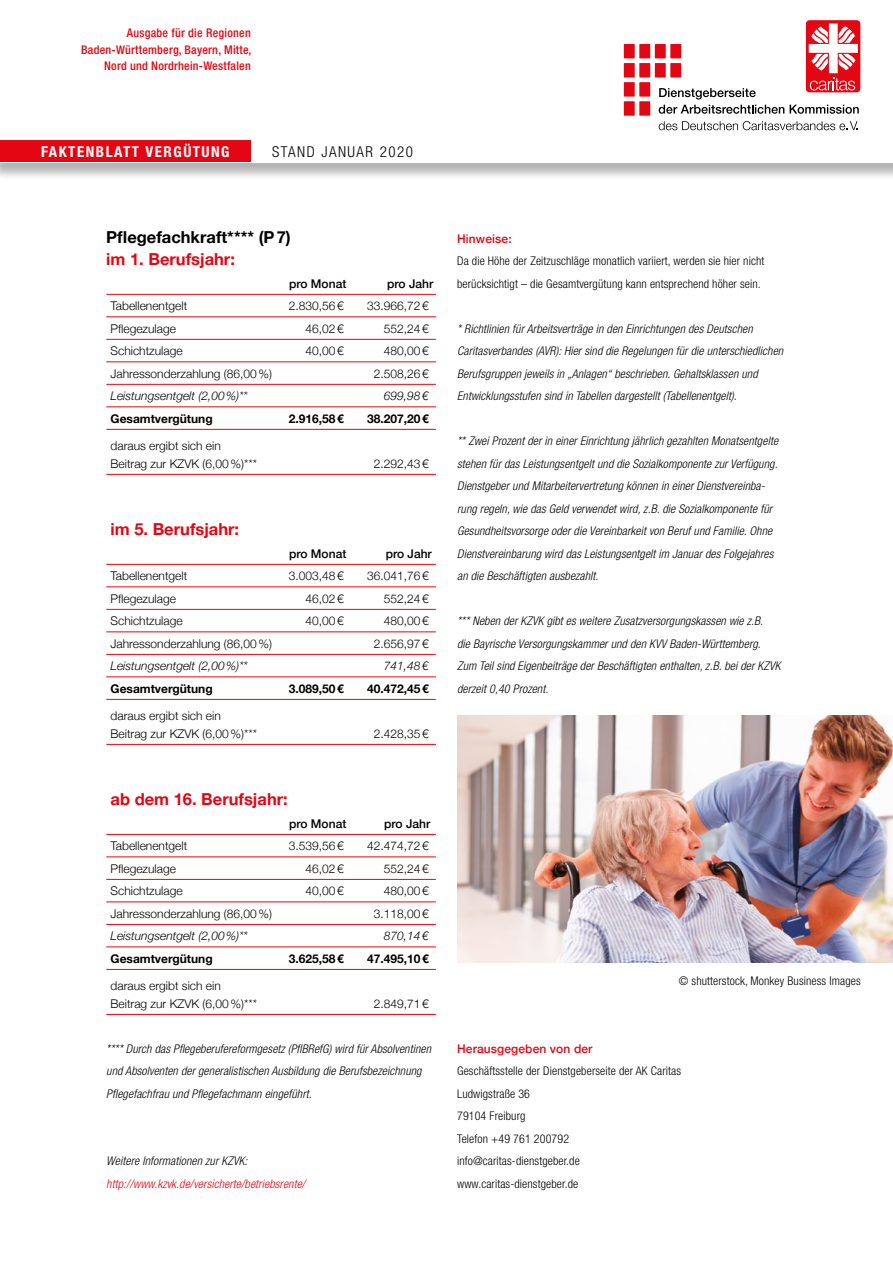
<style>
.page{position:relative;width:893px;height:1263px;background:#fff}
.page>*{position:absolute;margin:0;border:0;box-sizing:border-box;transform-origin:0 0}
.t1{font:700 16.5px "Helvetica Neue";color:#e30613}
.t2{font:700 16.5px "Helvetica Neue";color:#000}
.t3{font:700 condensed 15px "Helvetica Neue";letter-spacing:.1em;color:#fff}
.t4{font:300 condensed 15px "Helvetica Neue";letter-spacing:.1em;color:#000}
.t5{font:italic 300 condensed 12px/22.5px "Helvetica Neue";letter-spacing:.01em;color:#000}
.t6{font:300 12px/18px "Helvetica Neue";color:#000}
.t7{font:300 condensed 12px/22.5px "Helvetica Neue";letter-spacing:.01em;color:#000}
.t8{font:700 12px "Helvetica Neue";color:#000}
.t9{font:italic 300 12px "Helvetica Neue";color:#000}
.t10{font:500 condensed 12px/16.5px "Helvetica Neue";letter-spacing:.02em;color:#e30613;text-align:right}
.t11{font:500 12px "Helvetica Neue";color:#000}
.t12{font:italic 300 condensed 12px "Helvetica Neue";letter-spacing:.01em;color:#e30613}
.t13{font:500 12px "Helvetica Neue";letter-spacing:.01em;color:#e30613}
.s1{font-style:italic}
</style>
<div class="page">
<hr style="left:106px;top:294px;width:330px;height:1px;background:#e30613">
<hr style="left:106px;top:316px;width:330px;height:1px;background:#e30613">
<hr style="left:106px;top:339px;width:330px;height:1px;background:#e30613">
<hr style="left:106px;top:361px;width:330px;height:1px;background:#e30613">
<hr style="left:106px;top:384px;width:330px;height:1px;background:#e30613">
<hr style="left:106px;top:406px;width:330px;height:1px;background:#e30613">
<hr style="left:106px;top:429px;width:330px;height:1px;background:#e30613">
<hr style="left:106px;top:474px;width:330px;height:1px;background:#e30613">
<hr style="left:106px;top:564px;width:330px;height:1px;background:#e30613">
<hr style="left:106px;top:586px;width:330px;height:1px;background:#e30613">
<hr style="left:106px;top:609px;width:330px;height:1px;background:#e30613">
<hr style="left:106px;top:631px;width:330px;height:1px;background:#e30613">
<hr style="left:106px;top:654px;width:330px;height:1px;background:#e30613">
<hr style="left:106px;top:676px;width:330px;height:1px;background:#e30613">
<hr style="left:106px;top:699px;width:330px;height:1px;background:#e30613">
<hr style="left:106px;top:744px;width:330px;height:1px;background:#e30613">
<hr style="left:106px;top:834px;width:330px;height:1px;background:#e30613">
<hr style="left:106px;top:856px;width:330px;height:1px;background:#e30613">
<hr style="left:106px;top:879px;width:330px;height:1px;background:#e30613">
<hr style="left:106px;top:901px;width:330px;height:1px;background:#e30613">
<hr style="left:106px;top:924px;width:330px;height:1px;background:#e30613">
<hr style="left:106px;top:946px;width:330px;height:1px;background:#e30613">
<hr style="left:106px;top:969px;width:330px;height:1px;background:#e30613">
<hr style="left:106px;top:1014px;width:330px;height:1px;background:#e30613">
<div style="left:0;top:0;width:893px;height:181px;background:#000;opacity:.3"></div>
<div style="left:0;top:0;width:893px;height:162px;background:#fff"></div>
<img style="left:457px;top:715px;width:436px;height:248px">
<div style="left:0;top:141px;width:251px;height:21px;background:#e30613"></div>
<div style="left:806px;top:20px;width:54px;height:72px;background:#e30613;border-radius:4px"></div>
<svg style="left:809px;top:24px;width:49px;height:66px"></svg>
<div style="left:655px;top:44px;width:11px;height:14px;background:#e30613"></div>
<div style="left:670px;top:44px;width:11px;height:14px;background:#e30613"></div>
<div style="left:624px;top:44px;width:11px;height:14px;background:#e30613"></div>
<div style="left:639px;top:44px;width:11px;height:14px;background:#e30613"></div>
<div style="left:655px;top:63px;width:11px;height:14px;background:#e30613"></div>
<div style="left:670px;top:63px;width:11px;height:14px;background:#e30613"></div>
<div style="left:624px;top:63px;width:11px;height:14px;background:#e30613"></div>
<div style="left:639px;top:63px;width:11px;height:14px;background:#e30613"></div>
<div style="left:624px;top:82px;width:11px;height:15px;background:#e30613"></div>
<div style="left:639px;top:82px;width:11px;height:15px;background:#e30613"></div>
<div style="left:624px;top:101px;width:11px;height:15px;background:#e30613"></div>
<div style="left:639px;top:101px;width:11px;height:15px;background:#e30613"></div>
<svg style="left:659px;top:88px;width:125px;height:26px"></svg>
<svg style="left:790px;top:105px;width:69px;height:9px"></svg>
<svg style="left:659px;top:121px;width:199px;height:9px"></svg>
<p class="t10" style="left:81px;top:25px;width:172px">Ausgabe für die Regionen<br>Baden-Württemberg, Bayern, Mitte,<br>Nord und Nordrhein-Westfalen</p>
<p class="t3" style="left:41px;top:142px;width:190px">FAKTENBLATT VERGÜTUNG</p>
<p class="t4" style="left:272px;top:143px;width:142px">STAND JANUAR 2020</p>
<h1 class="t2" style="left:106px;top:224px;width:186px">Pflegefachkraft**** (P7)</h1>
<h1 class="t1" style="left:106px;top:246px;width:130px">im 1. Berufsjahr:</h1>
<p class="t11" style="left:289px;top:274px;width:59px">pro Monat</p>
<p class="t11" style="left:387px;top:274px;width:48px">pro Jahr</p>
<p class="t6" style="left:111px;top:296px;width:78px">Tabellenentgelt</p>
<p class="t6" style="left:289px;top:296px;width:56px">2.830,56€</p>
<p class="t6" style="left:367px;top:296px;width:63px">33.966,72€</p>
<p class="t6" style="left:111px;top:318px;width:67px">Pflegezulage</p>
<p class="t6" style="left:306px;top:318px;width:40px">46,02€</p>
<p class="t6" style="left:384px;top:318px;width:46px">552,24€</p>
<p class="t6" style="left:111px;top:341px;width:74px">Schichtzulage</p>
<p class="t6" style="left:306px;top:341px;width:40px">40,00€</p>
<p class="t6" style="left:384px;top:341px;width:46px">480,00€</p>
<p class="t6" style="left:111px;top:363px;width:163px">Jahressonderzahlung (86,00%)</p>
<p class="t6" style="left:374px;top:363px;width:56px">2.508,26€</p>
<p class="t9" style="left:111px;top:386px;width:139px">Leistungsentgelt (2,00%)**</p>
<p class="t9" style="left:384px;top:386px;width:46px">699,98€</p>
<p class="t8" style="left:111px;top:409px;width:104px">Gesamtvergütung</p>
<p class="t8" style="left:289px;top:409px;width:56px">2.916,58€</p>
<p class="t8" style="left:367px;top:409px;width:63px">38.207,20€</p>
<p class="t6" style="left:111px;top:435px;width:148px">daraus ergibt sich ein<br>Beitrag zur KZVK (6,00%)<span class="s1">***</span></p>
<p class="t6" style="left:374px;top:453px;width:56px">2.292,43€</p>
<h1 class="t1" style="left:111px;top:516px;width:130px">im 5. Berufsjahr:</h1>
<p class="t11" style="left:289px;top:544px;width:59px">pro Monat</p>
<p class="t11" style="left:386px;top:544px;width:48px">pro Jahr</p>
<p class="t6" style="left:111px;top:566px;width:78px">Tabellenentgelt</p>
<p class="t6" style="left:289px;top:566px;width:56px">3.003,48€</p>
<p class="t6" style="left:367px;top:566px;width:63px">36.041,76€</p>
<p class="t6" style="left:111px;top:588px;width:67px">Pflegezulage</p>
<p class="t6" style="left:306px;top:588px;width:40px">46,02€</p>
<p class="t6" style="left:384px;top:588px;width:46px">552,24€</p>
<p class="t6" style="left:111px;top:611px;width:74px">Schichtzulage</p>
<p class="t6" style="left:306px;top:611px;width:40px">40,00€</p>
<p class="t6" style="left:384px;top:611px;width:46px">480,00€</p>
<p class="t6" style="left:111px;top:633px;width:163px">Jahressonderzahlung (86,00%)</p>
<p class="t6" style="left:374px;top:633px;width:56px">2.656,97€</p>
<p class="t9" style="left:111px;top:656px;width:139px">Leistungsentgelt (2,00%)**</p>
<p class="t9" style="left:384px;top:656px;width:46px">741,48€</p>
<p class="t8" style="left:111px;top:679px;width:104px">Gesamtvergütung</p>
<p class="t8" style="left:289px;top:679px;width:56px">3.089,50€</p>
<p class="t8" style="left:367px;top:679px;width:63px">40.472,45€</p>
<p class="t6" style="left:111px;top:705px;width:148px">daraus ergibt sich ein<br>Beitrag zur KZVK (6,00%)<span class="s1">***</span></p>
<p class="t6" style="left:374px;top:723px;width:56px">2.428,35€</p>
<h1 class="t1" style="left:111px;top:786px;width:179px">ab dem 16. Berufsjahr:</h1>
<p class="t11" style="left:289px;top:814px;width:59px">pro Monat</p>
<p class="t11" style="left:384px;top:814px;width:48px">pro Jahr</p>
<p class="t6" style="left:111px;top:836px;width:78px">Tabellenentgelt</p>
<p class="t6" style="left:289px;top:836px;width:56px">3.539,56€</p>
<p class="t6" style="left:367px;top:836px;width:63px">42.474,72€</p>
<p class="t6" style="left:111px;top:858px;width:67px">Pflegezulage</p>
<p class="t6" style="left:306px;top:858px;width:40px">46,02€</p>
<p class="t6" style="left:384px;top:858px;width:46px">552,24€</p>
<p class="t6" style="left:111px;top:881px;width:74px">Schichtzulage</p>
<p class="t6" style="left:306px;top:881px;width:40px">40,00€</p>
<p class="t6" style="left:384px;top:881px;width:46px">480,00€</p>
<p class="t6" style="left:111px;top:903px;width:163px">Jahressonderzahlung (86,00%)</p>
<p class="t6" style="left:374px;top:903px;width:56px">3.118,00€</p>
<p class="t9" style="left:111px;top:926px;width:139px">Leistungsentgelt (2,00%)**</p>
<p class="t9" style="left:384px;top:926px;width:46px">870,14€</p>
<p class="t8" style="left:111px;top:949px;width:104px">Gesamtvergütung</p>
<p class="t8" style="left:289px;top:949px;width:56px">3.625,58€</p>
<p class="t8" style="left:367px;top:949px;width:63px">47.495,10€</p>
<p class="t6" style="left:111px;top:975px;width:148px">daraus ergibt sich ein<br>Beitrag zur KZVK (6,00%)<span class="s1">***</span></p>
<p class="t6" style="left:374px;top:993px;width:56px">2.849,71€</p>
<p class="t5" style="left:106px;top:1037px;width:326px">**** Durch das Pflegeberufereformgesetz (PflBRefG) wird für Absolventinen und Absolventen der generalistischen Ausbildung die Berufsbezeichnung<br>Pflegefachfrau und Pflegefachmann eingeführt.</p>
<p class="t5" style="left:106px;top:1149px;width:143px">Weitere Informationen zur KZVK:</p>
<p class="t12" style="left:106px;top:1176px;width:200px">http://www.kzvk.de/versicherte/betriebsrente/</p>
<p class="t13" style="left:457px;top:229px;width:56px">Hinweise:</p>
<p class="t7" style="left:457px;top:249px;width:309px">Da die Höhe der Zeitzuschläge monatlich variiert, werden sie hier nicht berücksichtigt – die Gesamtvergütung kann entsprechend höher sein.</p>
<p class="t5" style="left:457px;top:317px;width:328px">* Richtlinien für Arbeitsverträge in den Einrichtungen des Deutschen Caritasverbandes (AVR): Hier sind die Regelungen für die unterschiedlichen Berufsgruppen jeweils in „Anlagen“ beschrieben. Gehaltsklassen und Entwicklungsstufen sind in Tabellen dargestellt (Tabellenentgelt).</p>
<p class="t5" style="left:457px;top:429px;width:322px">** Zwei Prozent der in einer Einrichtung jährlich gezahlten Monatsentgelte stehen für das Leistungsentgelt und die Sozialkomponente zur Verfügung.<br>Dienstgeber und Mitarbeitervertretung können in einer Dienstvereinba&shy;rung regeln, wie das Geld verwendet wird, z.B. die Sozialkomponente für Gesundheitsvorsorge oder die Vereinbarkeit von Beruf und Familie. Ohne Dienstvereinbarung wird das Leistungsentgelt im Januar des Folgejahres an die Beschäftigten ausbezahlt.</p>
<p class="t5" style="left:457px;top:609px;width:325px">*** Neben der KZVK gibt es weitere Zusatzversorgungskassen wie z.B.<br>die Bayrische Versorgungskammer und den KVV Baden-Württemberg.<br>Zum Teil sind Eigenbeiträge der Beschäftigten enthalten, z.B. bei der KZVK derzeit 0,40 Prozent.</p>
<p class="t7" style="left:679px;top:969px;width:183px">© shutterstock, Monkey Business Images</p>
<p class="t13" style="left:457px;top:1039px;width:137px">Herausgegeben von der</p>
<p class="t7" style="left:457px;top:1059px;width:225px">Geschäftsstelle der Dienstgeberseite der AK Caritas<br>Ludwigstraße 36<br>79104 Freiburg<br>Telefon +49 761 200792 info@caritas-dienstgeber.de www.caritas-dienstgeber.de</p>
</div>
